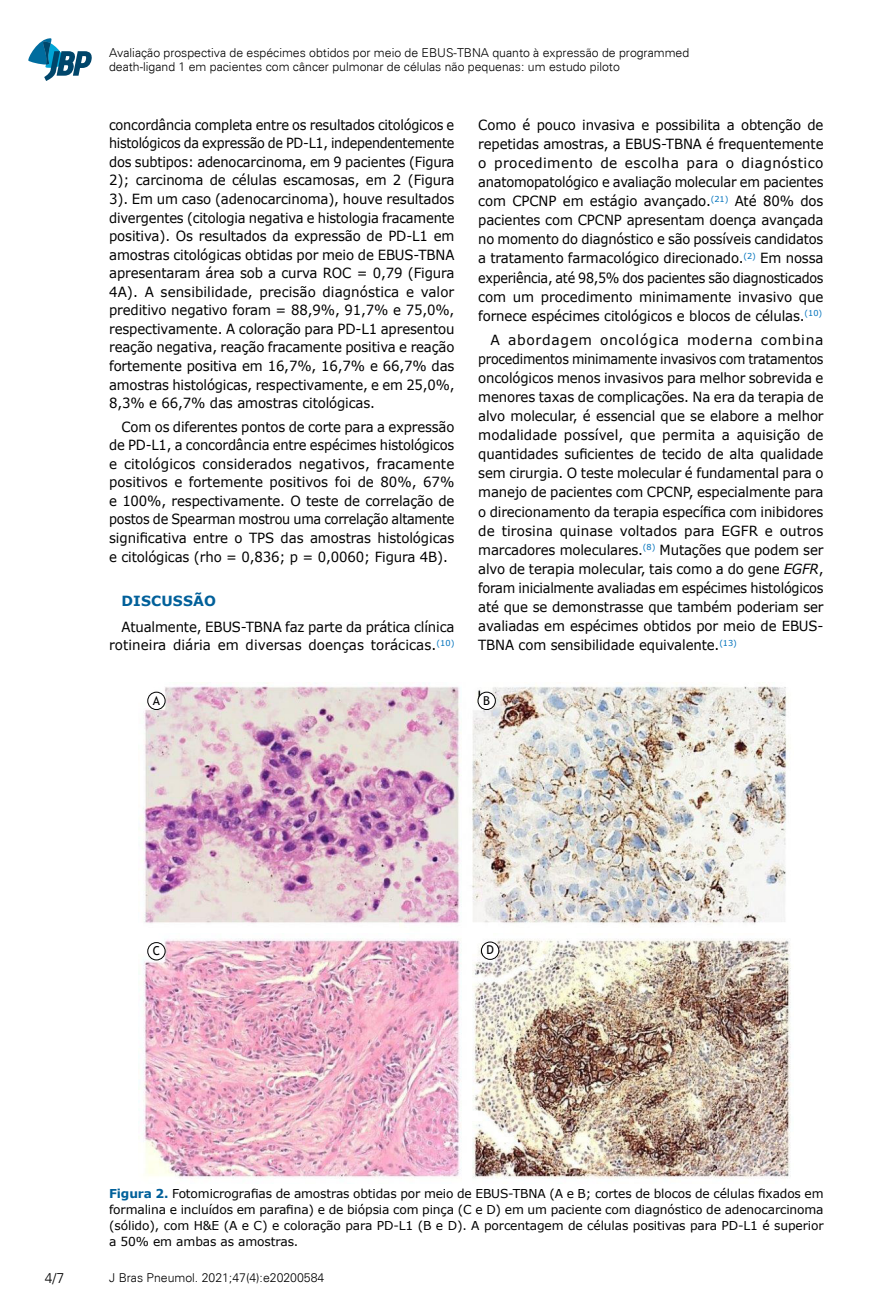
<style>
.page{position:relative;width:893px;height:1315px;background:#fff}
.page>*{position:absolute;margin:0;border:0;box-sizing:border-box;transform-origin:0 0}
.t1{font:14px/19.1px "Verdana";letter-spacing:-.01em;color:#000;text-align:justify}
.t2{font:14px/18.6px "Verdana";letter-spacing:-.01em;color:#000;text-align:justify;scale:.92 1}
.t3{font:14px/19.1px "Verdana";letter-spacing:-.01em;color:#000;text-align:right;scale:.95 1}
.t4{font:14px/18.6px "Verdana";letter-spacing:-.01em;color:#000;text-align:justify;scale:.94 1}
.t5{font:700 14px "Verdana";letter-spacing:.01em;color:#01609a}
.t6{font:300 14px "Univers";color:#000}
.t7{font:12.25px/15.8px "Verdana";letter-spacing:-.01em;color:#000;text-align:justify}
.t8{font:300 12.25px/14.7px "Univers";color:#000}
.t9{font:12.25px "Trebuchet MS";color:#000}
.s1{font-style:italic}
.s2{font-weight:700;color:#01609a}
</style>
<div class="page">
<svg style="left:28px;top:38px;width:64px;height:43px"></svg>
<img style="left:141px;top:682px;width:650px;height:497px">
<div style="left:148px;top:692px;width:17px;height:17px;background:#fff;border-radius:50%"></div>
<div style="left:147px;top:692px;width:19px;height:18px;border:1px solid #000;border-radius:50%"></div>
<div style="left:478px;top:692px;width:17px;height:17px;background:#fff;border-radius:50%"></div>
<div style="left:478px;top:692px;width:18px;height:18px;border:1px solid #000;border-radius:50%"></div>
<div style="left:148px;top:942px;width:17px;height:18px;background:#fff;border-radius:50%"></div>
<div style="left:147px;top:942px;width:19px;height:18px;border:1px solid #000;border-radius:50%"></div>
<div style="left:481px;top:942px;width:18px;height:17px;background:#fff;border-radius:50%"></div>
<div style="left:481px;top:941px;width:18px;height:19px;border:1px solid #000;border-radius:50%"></div>
<p class="t8" style="left:109px;top:45px;width:582px">Avaliação prospectiva de espécimes obtidos por meio de EBUS-TBNA quanto à expressão de programmed death-ligand 1 em pacientes com câncer pulmonar de células não pequenas: um estudo piloto</p>
<p class="t2" style="left:109px;top:116px;width:377px">concordância completa entre os resultados citológicos e histológicos da expressão de PD-L1, independentemente dos subtipos: adenocarcinoma, em 9 pacientes (Figura 2); carcinoma de células escamosas, em 2 (Figura 3). Em um caso (adenocarcinoma), houve resultados divergentes (citologia negativa e histologia fracamente positiva). Os resultados da expressão de PD-L1 em amostras citológicas obtidas por meio de EBUS-TBNA apresentaram área sob a curva ROC = 0,79 (Figura 4A). A sensibilidade, precisão diagnóstica e valor preditivo negativo foram = 88,9%, 91,7% e 75,0%, respectivamente. A coloração para PD-L1 apresentou reação negativa, reação fracamente positiva e reação fortemente positiva em 16,7%, 16,7% e 66,7% das amostras histológicas, respectivamente, e em 25,0%, 8,3% e 66,7% das amostras citológicas.</p>
<p class="t4" style="left:109px;top:417px;width:369px;text-indent:12px">Com os diferentes pontos de corte para a expressão de PD-L1, a concordância entre espécimes histológicos e citológicos considerados negativos, fracamente positivos e fortemente positivos foi de 80%, 67% e 100%, respectivamente. O teste de correlação de postos de Spearman mostrou uma correlação altamente significativa entre o TPS das amostras histológicas e citológicas (rho = 0,836; p = 0,0060; Figura 4B).</p>
<p class="t5" style="left:122px;top:590px;width:96px">DISCUSSÃO</p>
<p class="t3" style="left:109px;top:617px;width:365px;line-height:18.6px">Atualmente, EBUS-TBNA faz parte da prática clínica rotineira diária em diversas doenças torácicas.<sup>(10)</sup></p>
<p class="t3" style="left:478px;top:115px;width:365px;text-align:justify">Como é pouco invasiva e possibilita a obtenção de repetidas amostras, a EBUS-TBNA é frequentemente o procedimento de escolha para o diagnóstico anatomopatológico e avaliação molecular em pacientes com CPCNP em estágio avançado.<sup>(21)</sup> Até 80% dos pacientes com CPCNP apresentam doença avançada no momento do diagnóstico e são possíveis candidatos a tratamento farmacológico direcionado.<sup>(2)</sup> Em nossa experiência, até 98,5% dos pacientes são diagnosticados com um procedimento minimamente invasivo que fornece espécimes citológicos e blocos de células.<sup>(10)</sup></p>
<p class="t1" style="left:478px;top:330px;width:347px;text-indent:12px">A abordagem oncológica moderna combina procedimentos minimamente invasivos com tratamentos oncológicos menos invasivos para melhor sobrevida e menores taxas de complicações. Na era da terapia de alvo molecular, é essencial que se elabore a melhor modalidade possível, que permita a aquisição de quantidades suficientes de tecido de alta qualidade sem cirurgia. O teste molecular é fundamental para o manejo de pacientes com CPCNP, especialmente para o direcionamento da terapia específica com inibidores de tirosina quinase voltados para EGFR e outros marcadores moleculares.<sup>(8)</sup> Mutações que podem ser alvo de terapia molecular, tais como a do gene <span class="s1">EGFR</span>, foram inicialmente avaliadas em espécimes histológicos até que se demonstrasse que também poderiam ser avaliadas em espécimes obtidos por meio de EBUS-TBNA com sensibilidade equivalente.<sup>(13)</sup></p>
<p class="t9" style="left:153px;top:693px;width:9px">A</p>
<p class="t9" style="left:483px;top:693px;width:8px">B</p>
<p class="t9" style="left:153px;top:943px;width:9px">C</p>
<p class="t9" style="left:486px;top:942px;width:9px">D</p>
<p class="t7" style="left:109px;top:1186px;width:716px"><span class="s2">Figura 2.</span> Fotomicrografias de amostras obtidas por meio de EBUS-TBNA (A e B; cortes de blocos de células fixados em formalina e incluídos em parafina) e de biópsia com pinça (C e D) em um paciente com diagnóstico de adenocarcinoma (sólido), com H&amp;E (A e C) e coloração para PD-L1 (B e D). A porcentagem de células positivas para PD-L1 é superior a 50% em ambas as amostras.</p>
<p class="t6" style="left:45px;top:1269px;width:21px">4/7</p>
<p class="t8" style="left:109px;top:1270px;width:217px">J Bras Pneumol. 2021;47(4):e20200584</p>
</div>
